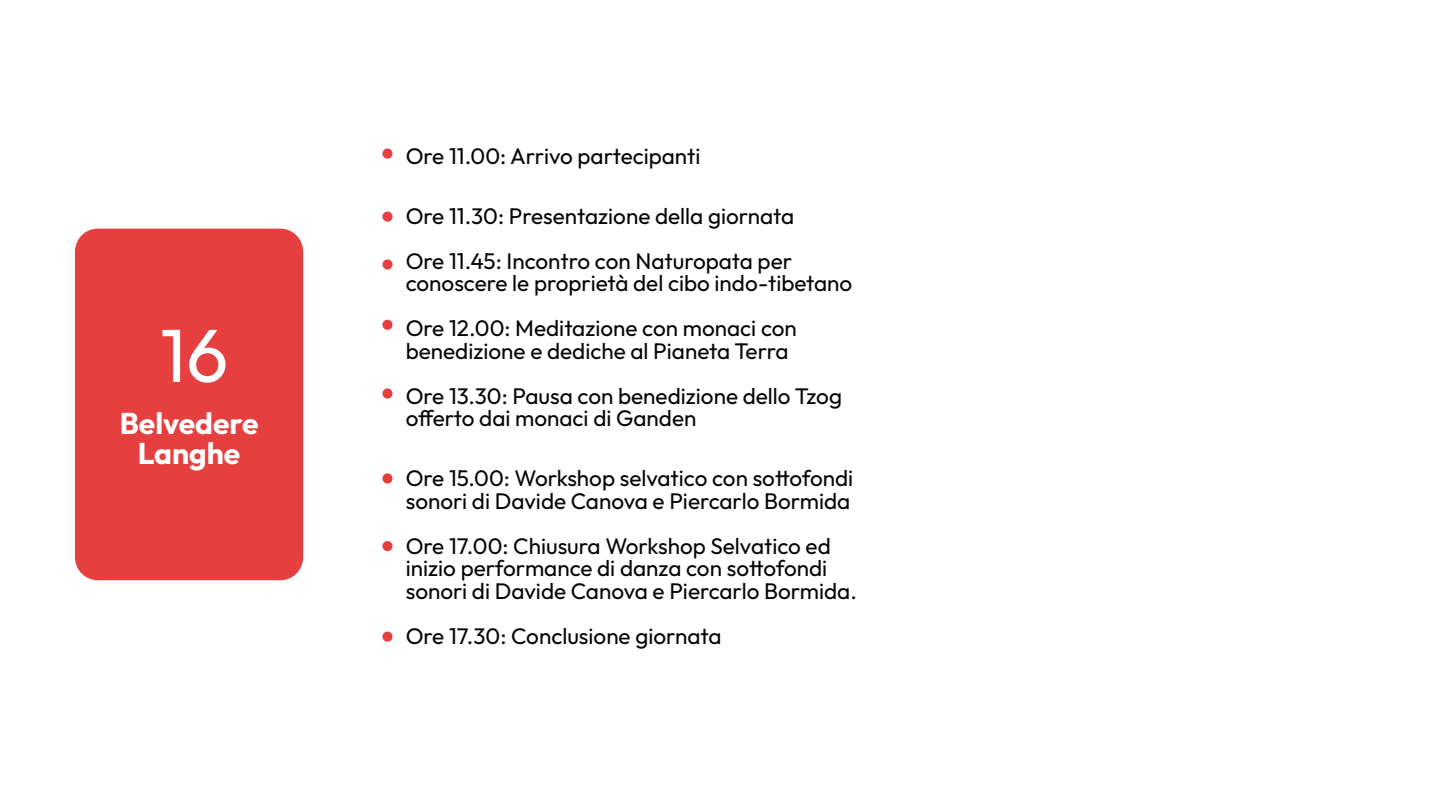
<style>
.page{position:relative;width:1440px;height:810px;background:#fff}
.page>*{position:absolute;margin:0;border:0;box-sizing:border-box;transform-origin:0 0}
.t1{font:75px "Outfit";color:#fff}
.t2{font:700 30px/30px "Outfit";color:#fff;text-align:center}
.t3{font:22.5px/45px "Outfit";color:#070504}
</style>
<div class="page">
<div style="left:75px;top:229px;width:228px;height:351px;background:#e53f40;border-radius:23px"></div>
<div style="left:382px;top:149px;width:11px;height:10px;background:#e63f40;border-radius:50%"></div>
<div style="left:382px;top:212px;width:11px;height:10px;background:#e63f40;border-radius:50%"></div>
<div style="left:382px;top:259px;width:11px;height:11px;background:#e63f40;border-radius:50%"></div>
<div style="left:382px;top:320px;width:11px;height:10px;background:#e63f40;border-radius:50%"></div>
<div style="left:382px;top:388px;width:11px;height:11px;background:#e63f40;border-radius:50%"></div>
<div style="left:382px;top:473px;width:11px;height:11px;background:#e63f40;border-radius:50%"></div>
<div style="left:382px;top:541px;width:11px;height:10px;background:#e63f40;border-radius:50%"></div>
<div style="left:382px;top:632px;width:11px;height:10px;background:#e63f40;border-radius:50%"></div>
<h1 class="t1" style="left:160px;top:307px;width:70px">16</h1>
<h2 class="t2" style="left:120px;top:408px;width:140px">Belvedere<br>Langhe</h2>
<p class="t3" style="left:406px;top:133px;width:296px">Ore 11.00: Arrivo partecipanti</p>
<p class="t3" style="left:406px;top:193px;width:390px">Ore 11.30: Presentazione della giornata<br>Ore 11.45: Incontro con Naturopata per</p>
<p class="t3" style="left:406px;top:260px;width:448px">conoscere le proprietà del cibo indo-tibetano<br>Ore 12.00: Meditazione con monaci con</p>
<p class="t3" style="left:406px;top:328px;width:438px">benedizione e dediche al Pianeta Terra<br>Ore 13.30: Pausa con benedizione dello Tzog</p>
<p class="t3" style="left:406px;top:395px;width:292px">offerto dai monaci di Ganden</p>
<p class="t3" style="left:406px;top:467px;width:449px;line-height:22.5px">Ore 15.00: Workshop selvatico con sottofondi sonori di Davide Canova e Piercarlo Bormida</p>
<p class="t3" style="left:406px;top:534px;width:453px;line-height:22.5px">Ore 17.00: Chiusura Workshop Selvatico ed inizio performance di danza con sottofondi sonori di Davide Canova e Piercarlo Bormida.</p>
<p class="t3" style="left:406px;top:613px;width:317px">Ore 17.30: Conclusione giornata</p>
</div>
